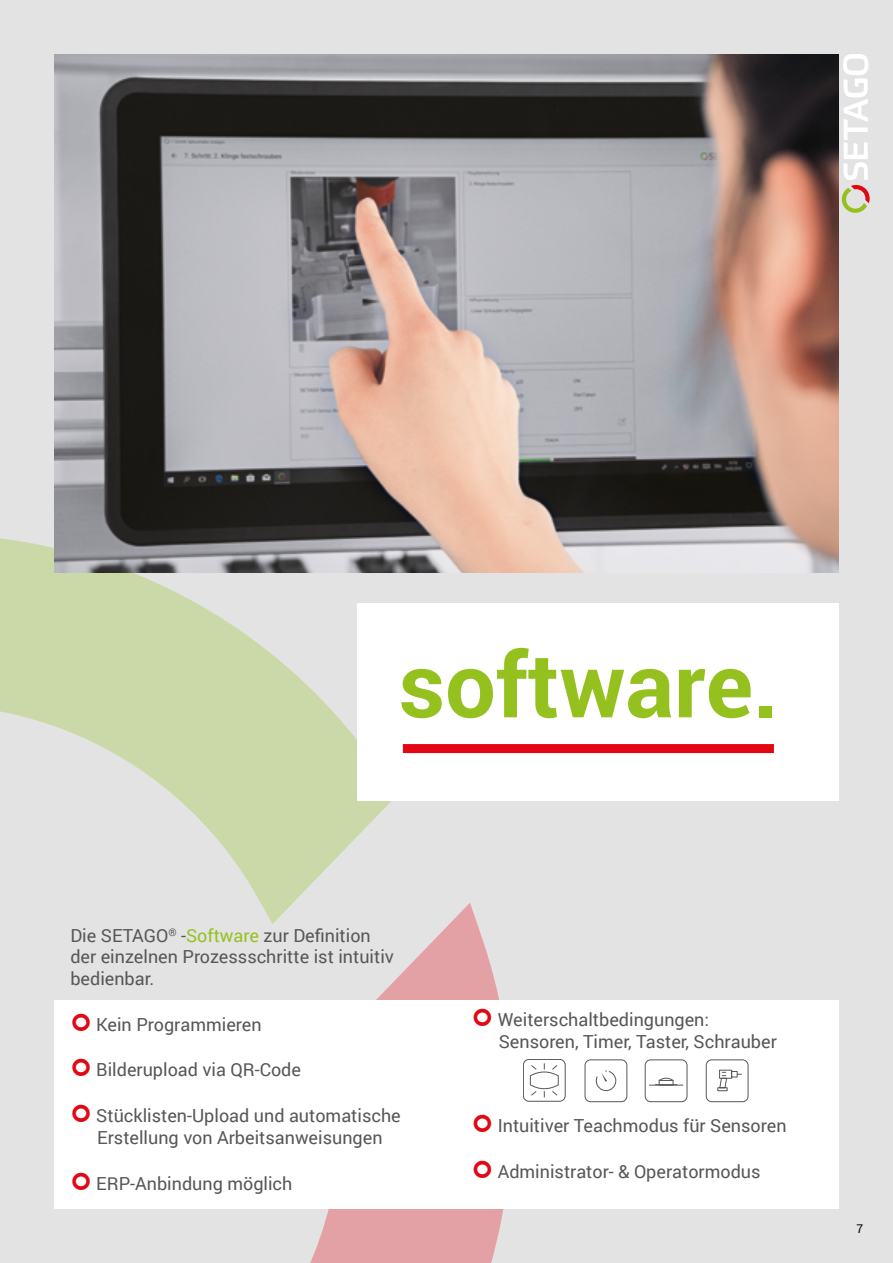
<style>
.page{position:relative;width:893px;height:1263px;background:#e3e3e3}
.page>*{position:absolute;margin:0;border:0;box-sizing:border-box;transform-origin:0 0}
.t1{font:700 90px "Roboto";color:#95c11f}
.t2{font:18px/21.6px "Roboto";color:#575756}
.t3{font:12px "Roboto";color:#000}
.s1{color:#95c11f}
</style>
<div class="page">
<svg style="left:842px;top:54px;width:28px;height:159px"></svg>
<svg style="left:0;top:538px;width:396px;height:365px;fill:#cbd8a8"></svg>
<svg style="left:261px;top:903px;width:243px;height:360px"></svg>
<img style="left:54px;top:54px;width:785px;height:518px">
<div style="left:357px;top:603px;width:481px;height:197px;background:#fff"></div>
<div style="left:403px;top:744px;width:371px;height:9px;background:#e30613"></div>
<div style="left:54px;top:1000px;width:784px;height:209px;background:#fff"></div>
<svg style="left:523px;top:1059px;width:43px;height:42px"></svg>
<div style="left:585px;top:1059px;width:42px;height:43px;border:1px solid #575756;border-radius:6px"></div>
<svg style="left:596px;top:1070px;width:20px;height:21px"></svg>
<div style="left:645px;top:1059px;width:42px;height:43px;border:1px solid #575756;border-radius:6px"></div>
<hr style="left:649px;top:1085px;width:34px;height:1px;background:#575756">
<svg style="left:655px;top:1077px;width:22px;height:8px"></svg>
<div style="left:706px;top:1059px;width:42px;height:43px;border:1px solid #575756;border-radius:6px"></div>
<svg style="left:717px;top:1069px;width:24px;height:22px"></svg>
<h1 class="t1" style="left:399px;top:622px;width:382px">software.</h1>
<p class="t2" style="left:70px;top:924px;width:325px">Die SETAGO<sup>®</sup> -<span class="s1">Software</span> zur Definition der einzelnen Prozessschritte ist intuitiv bedienbar.</p>
<p class="t2" style="left:96px;top:1013px;width:167px">Kein Programmieren</p>
<p class="t2" style="left:96px;top:1058px;width:206px">Bilderupload via QR-Code</p>
<p class="t2" style="left:96px;top:1104px;width:306px">Stücklisten-Upload und automatische<br>Erstellung von Arbeitsanweisungen</p>
<p class="t2" style="left:96px;top:1172px;width:198px">ERP-Anbindung möglich</p>
<p class="t2" style="left:498px;top:1008px;width:281px">Weiterschaltbedingungen:<br>Sensoren, Timer, Taster, Schrauber</p>
<p class="t2" style="left:498px;top:1114px;width:290px">Intuitiver Teachmodus für Sensoren</p>
<p class="t2" style="left:498px;top:1160px;width:264px">Administrator- &amp; Operatormodus</p>
<p class="t3" style="left:856px;top:1220px;width:8px">7</p>
</div>
